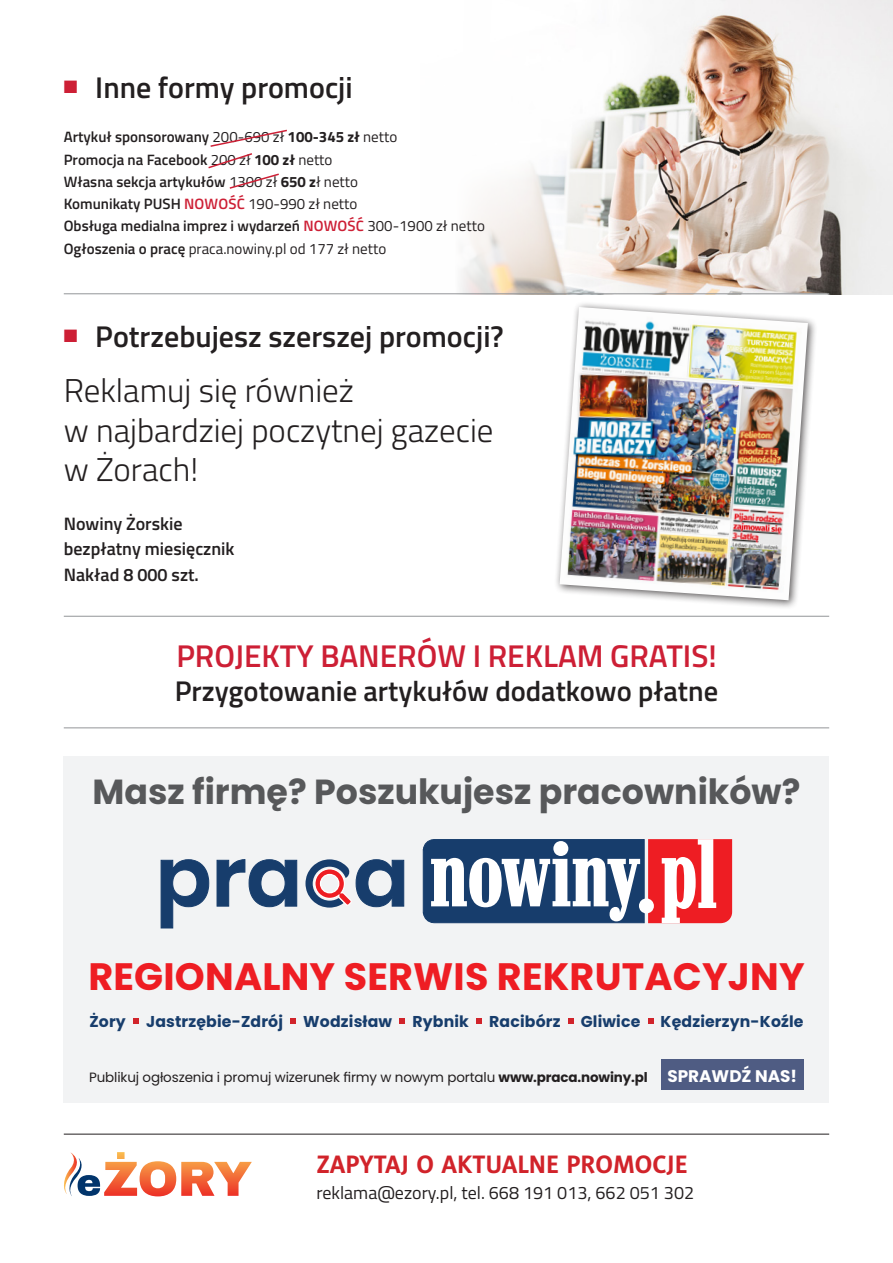
<style>
.page{position:relative;width:893px;height:1263px;background:#fff}
.page>*{position:absolute;margin:0;border:0;box-sizing:border-box;transform-origin:0 0}
._02_-_tytul{font:700 38.1px "Poppins";letter-spacing:.005em;color:#ee1d23}
._02_-_tytul-2{font:700 34.8px "Poppins";color:#57585a}
.t1{font:300 33px/39.6px "Titillium Web";color:#231f20}
.t2{font:600 31.5px "Titillium Web";color:#cd1f35}
.t3{font:600 30px "Titillium Web";color:#231f20}
.t4{font:600 28.5px "Titillium Web";color:#231f20}
.t5{font:700 25.5px "Naomi Sans EFN";color:#d1232a}
.t6{font:600 18px "Titillium Web";color:#231f20}
.t7{font:18px "Titillium Web";color:#231f20}
._02_-_tytul-3{font:700 16.8px "Poppins";color:#fff}
._02_-_tytul-4{font:700 15.75px "Poppins";letter-spacing:.01em;color:#173d6c}
.t8{font:600 15px "Titillium Web";color:#231f20}
.t9{font:15px "Titillium Web";color:#231f20}
._02_-_tytul-5{font:13.5px "Poppins";letter-spacing:-.01em;color:#231f20}
.s1{font-family:"Dixieland";font-weight:400;font-size:18px;color:#cd1f35}
.s2{font-weight:400}
.s3{font-weight:700}
.s4{color:#cd1f35}
.s5{font-weight:600}
</style>
<div class="page">
<img style="left:460px;top:0;width:433px;height:294px">
<hr style="left:64px;top:727px;width:765px;height:1px;background:#939598">
<hr style="left:64px;top:293px;width:765px;height:1px;background:#939598">
<div style="left:64px;top:755px;width:765px;height:347px;background:#f2f3f4"></div>
<svg style="left:422px;top:839px;width:310px;height:84px"></svg>
<svg style="left:161px;top:859px;width:243px;height:69px"></svg>
<svg style="left:133px;top:1018px;width:6px;height:6px"></svg>
<svg style="left:290px;top:1018px;width:6px;height:6px"></svg>
<svg style="left:399px;top:1018px;width:6px;height:6px"></svg>
<svg style="left:476px;top:1018px;width:6px;height:6px"></svg>
<svg style="left:568px;top:1018px;width:6px;height:6px"></svg>
<svg style="left:648px;top:1018px;width:5px;height:6px"></svg>
<div style="left:661px;top:1059px;width:142px;height:31px;background:#4f5c83"></div>
<hr style="left:64px;top:1134px;width:765px;height:1px;background:#231f20">
<hr style="left:64px;top:616px;width:765px;height:1px;background:#939598">
<div style="left:554px;top:301px;width:264px;height:309px;background:#231f20;opacity:.75"></div>
<img style="left:560px;top:307px;width:248px;height:293px">
<svg style="left:208px;top:129px;width:79px;height:60px"></svg>
<svg style="left:64px;top:1152px;width:188px;height:44px"></svg>
<p class="t3" style="left:64px;top:65px;width:290px"><span class="s1">n</span> Inne formy promocji</p>
<p class="t8" style="left:64px;top:126px;width:335px">Artykuł sponsorowany <span class="s2">200-690 zł</span> <span class="s3">100-345 zł</span> <span class="s2">netto</span></p>
<p class="t8" style="left:64px;top:148px;width:270px">Promocja na Facebook <span class="s2">200 zł</span> <span class="s3">100 zł</span> <span class="s2">netto</span></p>
<p class="t8" style="left:64px;top:170px;width:296px">Własna sekcja artykułów <span class="s2">1300 zł</span> <span class="s3">650 z</span><span class="s2">ł netto</span></p>
<p class="t8" style="left:64px;top:193px;width:295px">Komunikaty PUSH <span class="s4">NOWOŚĆ</span> <span class="s2">190-990 zł netto</span></p>
<p class="t8" style="left:64px;top:215px;width:423px">Obsługa medialna imprez i wydarzeń <span class="s4">NOWOŚĆ</span> <span class="s2">300-1900 zł netto</span></p>
<p class="t9" style="left:64px;top:237px;width:324px"><span class="s5">Ogłoszenia o pracę</span> praca.nowiny.pl od 177 zł netto</p>
<p class="t3" style="left:64px;top:313px;width:442px"><span class="s1">n</span> Potrzebujesz szerszej promocji?</p>
<p class="t1" style="left:64px;top:369px;width:431px">Reklamuj się również<br>w najbardziej poczytnej gazecie w Żorach!</p>
<p class="t6" style="left:64px;top:510px;width:120px">Nowiny Żorskie</p>
<p class="t6" style="left:64px;top:536px;width:172px">bezpłatny miesięcznik</p>
<p class="t6" style="left:64px;top:561px;width:137px">Nakład 8 000 szt.</p>
<p class="t2" style="left:176px;top:632px;width:542px">PROJEKTY BANERÓW I REKLAM GRATIS!</p>
<p class="t4" style="left:175px;top:670px;width:545px">Przygotowanie artykułów dodatkowo płatne</p>
<p class="_02_-_tytul-2" style="left:93px;top:771px;width:709px">Masz firmę? Poszukujesz pracowników?</p>
<p class="_02_-_tytul" style="left:88px;top:954px;width:718px">REGIONALNY SERWIS REKRUTACYJNY</p>
<p class="_02_-_tytul-4" style="left:89px;top:1012px;width:38px">Żory</p>
<p class="_02_-_tytul-4" style="left:146px;top:1012px;width:138px">Jastrzębie-Zdrój</p>
<p class="_02_-_tytul-4" style="left:303px;top:1012px;width:90px">Wodzisław</p>
<p class="_02_-_tytul-4" style="left:412px;top:1012px;width:58px">Rybnik</p>
<p class="_02_-_tytul-4" style="left:489px;top:1012px;width:73px">Racibórz</p>
<p class="_02_-_tytul-4" style="left:581px;top:1012px;width:61px">Gliwice</p>
<p class="_02_-_tytul-4" style="left:661px;top:1012px;width:144px">Kędzierzyn-Koźle</p>
<p class="_02_-_tytul-5" style="left:89px;top:1069px;width:560px">Publikuj ogłoszenia i promuj wizerunek firmy w nowym portalu <span class="s3">www.praca.nowiny.pl</span></p>
<p class="_02_-_tytul-3" style="left:667px;top:1067px;width:131px">SPRAWDŹ NAS!</p>
<p class="t5" style="left:316px;top:1149px;width:373px">ZAPYTAJ O AKTUALNE PROMOCJE</p>
<p class="t7" style="left:316px;top:1179px;width:379px">reklama@ezory.pl, tel. 668 191 013, 662 051 302</p>
</div>
